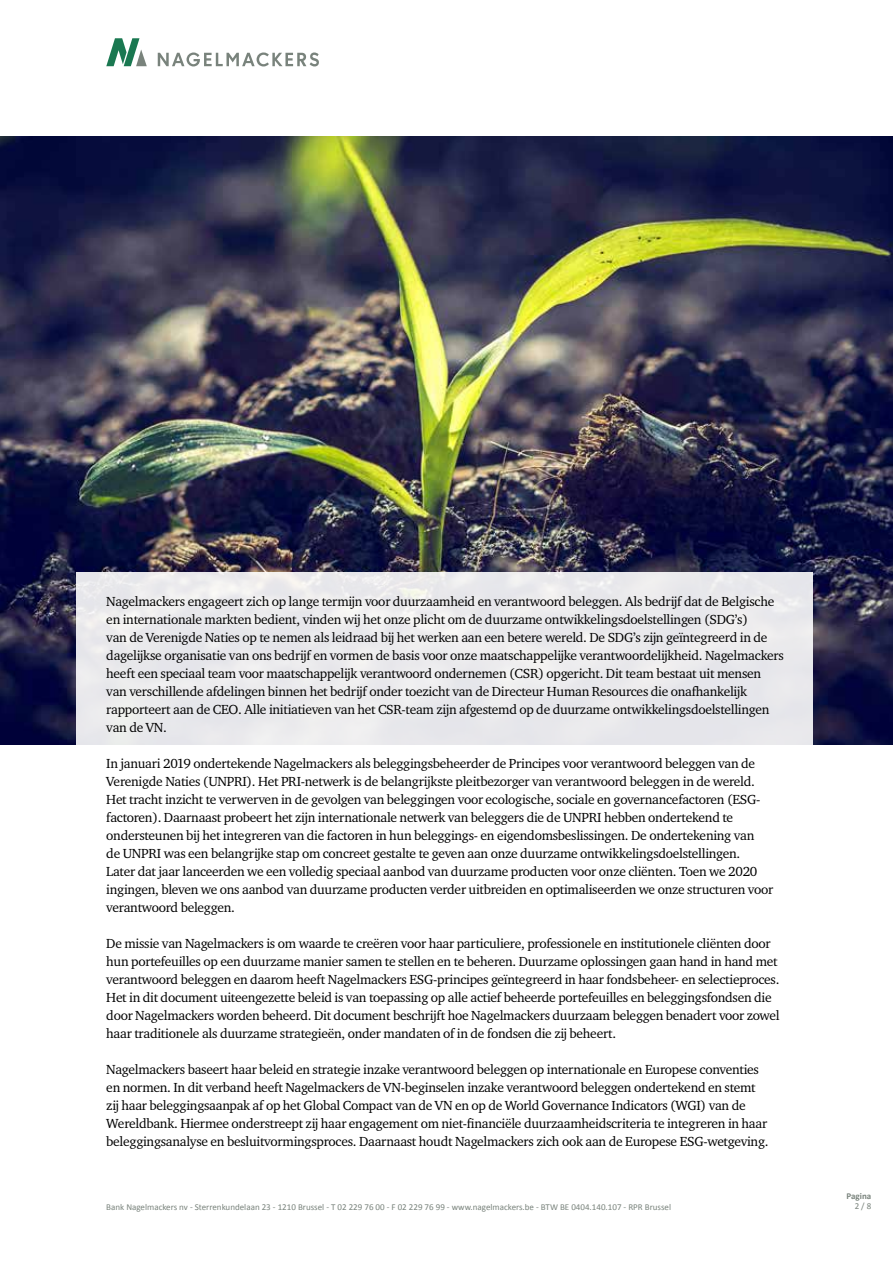
<style>
.page{position:relative;width:893px;height:1263px;background:#fff}
.page>*{position:absolute;margin:0;border:0;box-sizing:border-box;transform-origin:0 0}
.t1{font:13.5px/18px "Charter ITC";letter-spacing:-.02em;color:#000}
.t2{font:9px "Calibri";color:#79837c}
.t3{font:700 9px "Calibri";color:#79837c}
</style>
<div class="page">
<svg style="left:106px;top:38px;width:41px;height:28px"></svg>
<svg style="left:158px;top:52px;width:161px;height:14px"></svg>
<img style="left:0;top:136px;width:893px;height:608px">
<div style="left:77px;top:572px;width:736px;height:172px;background:#e9e9ec"></div>
<p class="t1" style="left:106px;top:592px;width:679px">Nagelmackers engageert zich op lange termijn voor duurzaamheid en verantwoord beleggen. Als bedrijf dat de Belgische en internationale markten bedient, vinden wij het onze plicht om de duurzame ontwikkelingsdoelstellingen (SDG’s)<br>van de Verenigde Naties op te nemen als leidraad bij het werken aan een betere wereld. De SDG’s zijn geïntegreerd in de dagelijkse organisatie van ons bedrijf en vormen de basis voor onze maatschappelijke verantwoordelijkheid. Nagelmackers heeft een speciaal team voor maatschappelijk verantwoord ondernemen (CSR) opgericht. Dit team bestaat uit mensen van verschillende afdelingen binnen het bedrijf onder toezicht van de Directeur Human Resources die onafhankelijk rapporteert aan de CEO. Alle initiatieven van het CSR-team zijn afgestemd op de duurzame ontwikkelingsdoelstellingen van de VN.</p>
<p class="t1" style="left:106px;top:754px;width:668px">In januari 2019 ondertekende Nagelmackers als beleggingsbeheerder de Principes voor verantwoord beleggen van de Verenigde Naties (UNPRI). Het PRI-netwerk is de belangrijkste pleitbezorger van verantwoord beleggen in de wereld.<br>Het tracht inzicht te verwerven in de gevolgen van beleggingen voor ecologische, sociale en governancefactoren (ESG&shy;factoren). Daarnaast probeert het zijn internationale netwerk van beleggers die de UNPRI hebben ondertekend te ondersteunen bij het integreren van die factoren in hun beleggings- en eigendomsbeslissingen. De ondertekening van<br>de UNPRI was een belangrijke stap om concreet gestalte te geven aan onze duurzame ontwikkelingsdoelstellingen.<br>Later dat jaar lanceerden we een volledig speciaal aanbod van duurzame producten voor onze cliënten. Toen we 2020 ingingen, bleven we ons aanbod van duurzame producten verder uitbreiden en optimaliseerden we onze structuren voor verantwoord beleggen.</p>
<p class="t1" style="left:106px;top:934px;width:675px">De missie van Nagelmackers is om waarde te creëren voor haar particuliere, professionele en institutionele cliënten door hun portefeuilles op een duurzame manier samen te stellen en te beheren. Duurzame oplossingen gaan hand in hand met verantwoord beleggen en daarom heeft Nagelmackers ESG-principes geïntegreerd in haar fondsbeheer- en selectieproces.<br>Het in dit document uiteengezette beleid is van toepassing op alle actief beheerde portefeuilles en beleggingsfondsen die door Nagelmackers worden beheerd. Dit document beschrijft hoe Nagelmackers duurzaam beleggen benadert voor zowel haar traditionele als duurzame strategieën, onder mandaten of in de fondsen die zij beheert.</p>
<p class="t1" style="left:106px;top:1060px;width:664px">Nagelmackers baseert haar beleid en strategie inzake verantwoord beleggen op internationale en Europese conventies en normen. In dit verband heeft Nagelmackers de VN-beginselen inzake verantwoord beleggen ondertekend en stemt zij haar beleggingsaanpak af op het Global Compact van de VN en op de World Governance Indicators (WGI) van de Wereldbank. Hiermee onderstreept zij haar engagement om niet-financiële duurzaamheidscriteria te integreren in haar beleggingsanalyse en besluitvormingsproces. Daarnaast houdt Nagelmackers zich ook aan de Europese ESG-wetgeving.</p>
<p class="t3" style="left:846px;top:1190px;width:26px">Pagina</p>
<p class="t2" style="left:106px;top:1201px;width:566px">Bank Nagelmackers nv - Sterrenkundelaan 23 - 1210 Brussel - T 02 229 76 00 - F 02 229 76 99 - www.nagelmackers.be - BTW BE 0404.140.107 - RPR Brussel</p>
<p class="t2" style="left:855px;top:1200px;width:18px">2 / 8</p>
</div>
